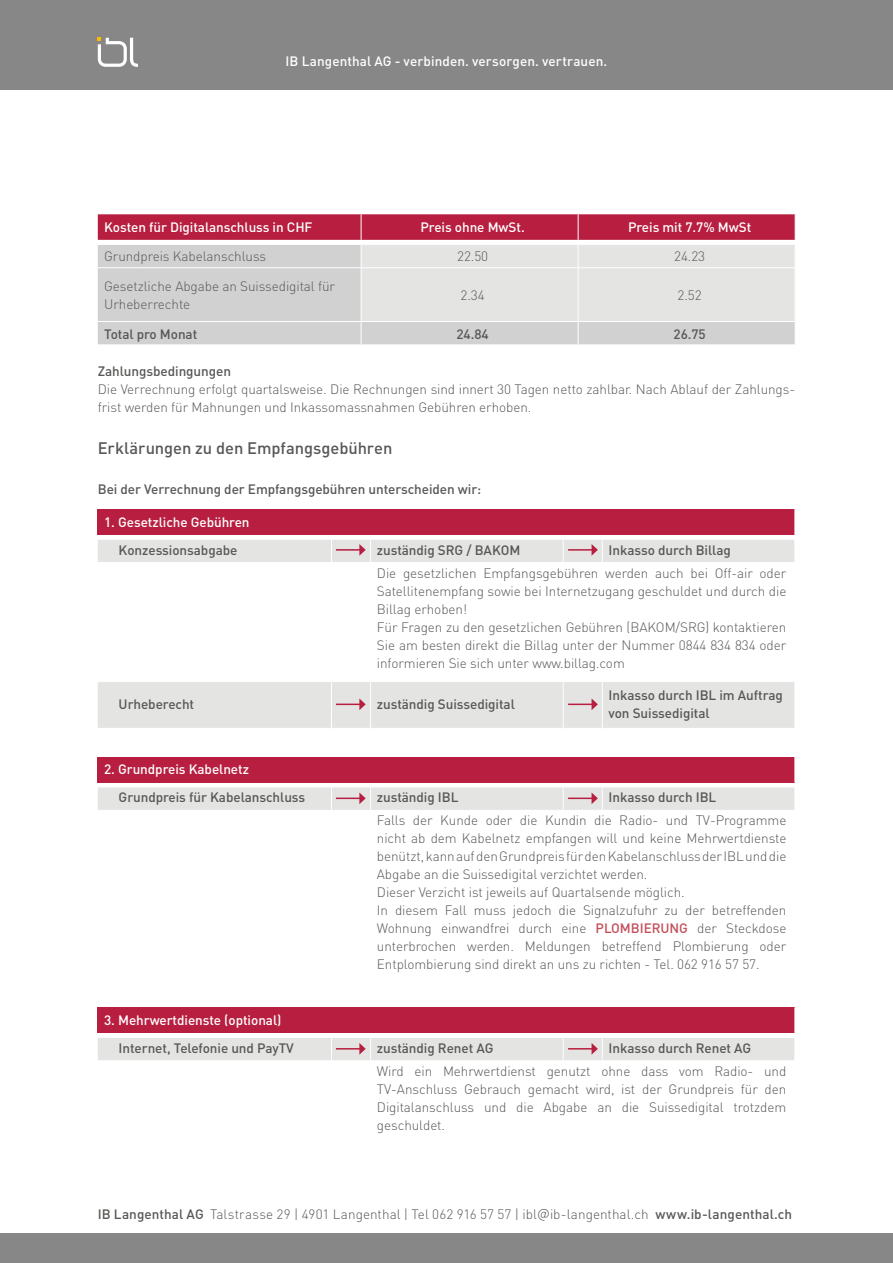
<style>
.page{position:relative;width:893px;height:1263px;background:#fff}
.page>*{position:absolute;margin:0;border:0;box-sizing:border-box;transform-origin:0 0}
.t1{font:500 16.5px "DIN";letter-spacing:-.005em;color:#575756}
.t2{font:300 13.5px/18px "DIN";letter-spacing:-.005em;color:#575756}
.t3{font:500 13.5px/18px "DIN";letter-spacing:-.005em;color:#575756}
.t4{font:500 13.5px "DIN";letter-spacing:-.005em;color:#fff}
.s1{font-weight:500;color:#c44f5b}
.s2{font-weight:500}
.s3{font-family:"DINOT"}
</style>
<div class="page">
<div style="left:0;top:0;width:893px;height:89px;background:#878787"></div>
<div style="left:0;top:1233px;width:893px;height:30px;background:#878787"></div>
<svg style="left:98px;top:38px;width:40px;height:29px"></svg>
<svg style="left:98px;top:214px;width:698px;height:131px;background:#d5b7be"></svg>
<svg style="left:98px;top:509px;width:697px;height:53px;background:#d08494"></svg>
<div style="left:98px;top:682px;width:697px;height:46px;background:#e4e4e3"></div>
<svg style="left:98px;top:757px;width:697px;height:53px;background:#d08494"></svg>
<svg style="left:98px;top:1007px;width:697px;height:53px;background:#d08494"></svg>
<p class="t4" style="left:286px;top:53px;width:323px">IB Langenthal AG - verbinden. versorgen. vertrauen.</p>
<p class="t4" style="left:104px;top:218px;width:210px">Kosten für Digitalanschluss in CHF</p>
<p class="t4" style="left:421px;top:218px;width:106px">Preis ohne MwSt.</p>
<p class="t4" style="left:628px;top:218px;width:125px">Preis mit 7.7% MwSt</p>
<p class="t2" style="left:104px;top:247px;width:163px">Grundpreis Kabelanschluss</p>
<p class="t2" style="left:457px;top:247px;width:33px">22.50</p>
<p class="t2" style="left:674px;top:247px;width:33px">24.23</p>
<p class="t2" style="left:104px;top:277px;width:232px">Gesetzliche Abgabe an Suissedigital für<br>Urheberrechte</p>
<p class="t2" style="left:461px;top:286px;width:26px">2.34</p>
<p class="t2" style="left:678px;top:286px;width:26px">2.52</p>
<p class="t3" style="left:104px;top:324px;width:95px">Total pro Monat</p>
<p class="t3" style="left:456px;top:324px;width:34px">24.84</p>
<p class="t3" style="left:674px;top:324px;width:34px">26.75</p>
<p class="t3" style="left:98px;top:362px;width:135px">Zahlungsbedingungen</p>
<p class="t2" style="left:98px;top:380px;width:699px">Die Verrechnung erfolgt quartalsweise. Die Rechnungen sind innert 30 Tagen netto zahlbar. Nach Ablauf der Zahlungs&shy;frist werden für Mahnungen und Inkassomassnahmen Gebühren erhoben.</p>
<p class="t1" style="left:98px;top:437px;width:296px">Erklärungen zu den Empfangsgebühren</p>
<p class="t3" style="left:98px;top:480px;width:385px">Bei der Verrechnung der Empfangsgebühren unterscheiden wir:</p>
<p class="t4" style="left:104px;top:513px;width:147px">1. Gesetzliche Gebühren</p>
<p class="t3" style="left:119px;top:540px;width:120px">Konzessionsabgabe</p>
<p class="t3" style="left:377px;top:540px;width:145px">zuständig SRG / BAKOM</p>
<p class="t3" style="left:609px;top:540px;width:124px">Inkasso durch Billag</p>
<p class="t2" style="left:377px;top:564px;width:411px">Die gesetzlichen Empfangsgebühren werden auch bei Off-air oder Satellitenempfang sowie bei Internetzugang geschuldet und durch die Billag erhoben!<br>Für Fragen zu den gesetzlichen Gebühren (BAKOM/SRG) kontaktieren Sie am besten direkt die Billag unter der Nummer 0844 834 834 oder informieren Sie sich unter www.billag.com</p>
<p class="t3" style="left:119px;top:694px;width:77px">Urheberecht</p>
<p class="t3" style="left:377px;top:694px;width:139px">zuständig Suissedigital</p>
<p class="t3" style="left:609px;top:685px;width:176px">Inkasso durch IBL im Auftrag von Suissedigital</p>
<p class="t4" style="left:104px;top:761px;width:146px">2. Grundpreis Kabelnetz</p>
<p class="t3" style="left:119px;top:788px;width:188px">Grundpreis für Kabelanschluss</p>
<p class="t3" style="left:377px;top:788px;width:83px">zuständig IBL</p>
<p class="t3" style="left:609px;top:788px;width:109px">Inkasso durch IBL</p>
<p class="t2" style="left:377px;top:811px;width:411px">Falls der Kunde oder die Kundin die Radio- und TV-Programme nicht ab dem Kabelnetz empfangen will und keine Mehrwertdienste benützt, kann auf den Grundpreis für den Kabelanschluss der IBL und die Abgabe an die Suissedigital verzichtet werden.<br>Dieser Verzicht ist jeweils auf Quartalsende möglich.<br>In diesem Fall muss jedoch die Signalzufuhr zu der betreffenden Wohnung einwandfrei durch eine <span class="s1">PLOMBIERUNG</span> der Steckdose unterbrochen werden. Meldungen betreffend Plombierung oder Entplombierung sind direkt an uns zu richten - Tel. 062 916 57 57.</p>
<p class="t4" style="left:104px;top:1011px;width:179px">3. Mehrwertdienste (optional)</p>
<p class="t3" style="left:119px;top:1038px;width:177px">Internet, Telefonie und PayTV</p>
<p class="t3" style="left:377px;top:1038px;width:118px">zuständig Renet AG</p>
<p class="t3" style="left:609px;top:1038px;width:144px">Inkasso durch Renet AG</p>
<p class="t2" style="left:377px;top:1062px;width:411px;text-align:justify">Wird ein Mehrwertdienst genutzt ohne dass vom Radio- und TV-Anschluss Gebrauch gemacht wird, ist der Grundpreis für den Digitalanschluss und die Abgabe an die Suissedigital trotzdem geschuldet.</p>
<p class="t2" style="left:98px;top:1205px;width:696px"><span class="s2">IB Langenthal AG</span> Talstrasse 29 | 4901 Langenthal | Tel 062 916 57 57 | ibl<span class="s3">@</span>ib-langenthal.ch <span class="s2">www.ib-langenthal.ch</span></p>
</div>
